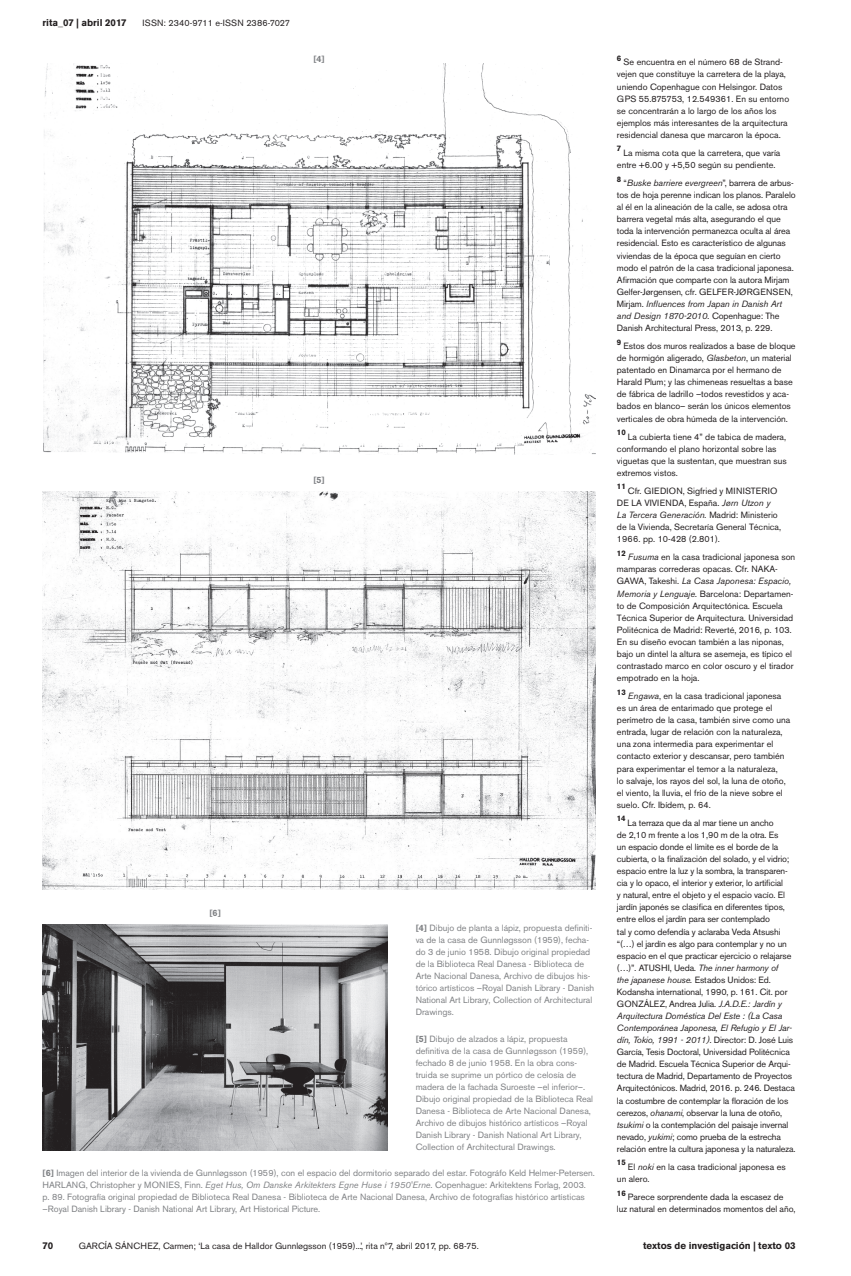
<style>
.page{position:relative;width:851px;height:1276px;background:#fff}
.page>*{position:absolute;margin:0;border:0;box-sizing:border-box;transform-origin:0 0}
.t1{font:700 9.75px "Akzidenz Grotesk BE";color:#231f20}
.t2{font:9px/12px "Akzidenz Grotesk BE";letter-spacing:-.005em;color:#231f20}
.t3{font:9px/12px "Akzidenz Grotesk BE";color:#808285}
.t4{font:9px "Akzidenz Grotesk BE";letter-spacing:.02em;color:#231f20}
.t5{font:700 9px "Akzidenz Grotesk BE";color:#808285}
.t6{font:700 7.8px "Akzidenz Grotesk BE";color:#231f20}
.s1{font-weight:700}
.s2{font-style:italic}
</style>
<div class="page">
<img style="left:43px;top:491px;width:552px;height:398px">
<img style="left:43px;top:63px;width:552px;height:392px">
<img style="left:43px;top:924px;width:345px;height:226px">
<p class="t1" style="left:43px;top:17px;width:86px">rita_07 | abril 2017</p>
<p class="t4" style="left:142px;top:17px;width:149px">ISSN: 2340-9711 e-ISSN 2386-7027</p>
<p class="t5" style="left:313px;top:54px;width:13px">[4]</p>
<p class="t5" style="left:313px;top:475px;width:13px">[5]</p>
<p class="t5" style="left:209px;top:908px;width:13px">[6]</p>
<p class="t3" style="left:415px;top:922px;width:180px"><span class="s1">[4]</span> Dibujo de planta a lápiz, propuesta definiti&shy;va de la casa de Gunnløgsson (1959), fecha&shy;do 3 de junio 1958. Dibujo original propiedad de la Biblioteca Real Danesa - Biblioteca de Arte Nacional Danesa, Archivo de dibujos his&shy;tórico artísticos –Royal Danish Library - Danish National Art Library, Collection of Architectural Drawings.</p>
<p class="t3" style="left:415px;top:1033px;width:179px"><span class="s1">[5]</span> Dibujo de alzados a lápiz, propuesta definitiva de la casa de Gunnløgsson (1959), fechado 8 de junio 1958. En la obra cons&shy;truida se suprime un pórtico de celosía de madera de la fachada Suroeste –el inferior–.<br>Dibujo original propiedad de la Biblioteca Real Danesa - Biblioteca de Arte Nacional Danesa, Archivo de dibujos histórico artísticos –Royal Danish Library - Danish National Art Library, Collection of Architectural Drawings.</p>
<p class="t3" style="left:43px;top:1167px;width:554px"><span class="s1">[6]</span> Imagen del interior de la vivienda de Gunnløgsson (1959), con el espacio del dormitorio separado del estar. Fotográfo Keld Helmer-Petersen.<br>HARLANG, Christopher y MONIES, Finn. <span class="s2">Eget Hus, Om Danske Arkitekters Egne Huse i 1950'Erne</span>. Copenhague: Arkitektens Forlag, 2003. p. 89. Fotografía original propiedad de Biblioteca Real Danesa - Biblioteca de Arte Nacional Danesa, Archivo de fotografías histórico artísticas –Royal Danish Library - Danish National Art Library, Art Historical Picture.</p>
<p class="t1" style="left:43px;top:1240px;width:12px">70</p>
<p class="t2" style="left:79px;top:1239px;width:401px">GARCÍA SÁNCHEZ, Carmen; ‘La casa de Halldor Gunnløgsson (1959)...’, rita nº7, abril 2017, pp. 68-75.</p>
<p class="t6" style="left:617px;top:54px;width:6px">6</p>
<p class="t2" style="left:617px;top:56px;width:174px;text-indent:7px">Se encuentra en el número 68 de Strand&shy;vejen que constituye la carretera de la playa, uniendo Copenhague con Helsingor. Datos GPS 55.875753, 12.549361. En su entorno se concentrarán a lo largo de los años los ejemplos más interesantes de la arquitectura residencial danesa que marcaron la época.</p>
<p class="t6" style="left:617px;top:144px;width:6px">7</p>
<p class="t2" style="left:617px;top:147px;width:165px;text-indent:7px">La misma cota que la carretera, que varía entre +6.00 y +5,50 según su pendiente.</p>
<p class="t6" style="left:617px;top:174px;width:6px">8</p>
<p class="t2" style="left:617px;top:177px;width:180px;text-indent:6px">“<span class="s2">Buske barriere evergreen</span>”, barrera de arbus&shy;tos de hoja perenne indican los planos. Paralelo al él en la alineación de la calle, se adosa otra barrera vegetal más alta, asegurando el que toda la intervención permanezca oculta al área residencial. Esto es característico de algunas viviendas de la época que seguían en cierto modo el patrón de la casa tradicional japonesa.<br>Afirmación que comparte con la autora Mirjam Gelfer-Jørgensen, cfr. GELFER-JØRGENSEN, Mirjam. <span class="s2">Influences from Japan in Danish Art and Design 1870-2010.</span> Copenhague: The Danish Architectural Press, 2013, p. 229.</p>
<p class="t6" style="left:617px;top:337px;width:6px">9</p>
<p class="t2" style="left:617px;top:340px;width:180px;text-indent:6px">Estos dos muros realizados a base de bloque de hormigón aligerado, <span class="s2">Glasbeton</span>, un material patentado en Dinamarca por el hermano de Harald Plum; y las chimeneas resueltas a base de fábrica de ladrillo –todos revestidos y aca&shy;bados en blanco– serán los únicos elementos verticales de obra húmeda de la intervención.</p>
<p class="t6" style="left:617px;top:428px;width:10px">10</p>
<p class="t2" style="left:617px;top:430px;width:171px;text-indent:11px">La cubierta tiene 4” de tabica de madera, conformando el plano horizontal sobre las viguetas que la sustentan, que muestran sus extremos vistos.</p>
<p class="t6" style="left:617px;top:482px;width:10px">11</p>
<p class="t2" style="left:617px;top:485px;width:123px;text-indent:11px">Cfr. GIEDION, Sigfried y Ministerio de la Vivienda</p>
<p class="t2" style="left:617px;top:497px;width:166px;text-indent:67px">, España. <span class="s2">Jørn Utzon y La Tercera Generación.</span> Madrid: Ministerio de la Vivienda, Secretaría General Técnica, 1966. pp. 10-428 (2.801).</p>
<p class="t6" style="left:617px;top:548px;width:10px">12</p>
<p class="t2" style="left:617px;top:551px;width:180px;text-indent:11px"><span class="s2">Fusuma</span> en la casa tradicional japonesa son mamparas correderas opacas. Cfr. NAKA-GAWA, Takeshi. <span class="s2">La Casa Japonesa: Espacio, Memoria y Lenguaje.</span> Barcelona: Departamen&shy;to de Composición Arquitectónica. Escuela Técnica Superior de Arquitectura. Universidad Politécnica de Madrid: Reverté, 2016, p. 103<span class="s2">.<br></span>En su diseño evocan también a las niponas, bajo un dintel la altura se asemeja, es típico el contrastado marco en color oscuro y el tirador empotrado en la hoja.</p>
<p class="t6" style="left:617px;top:687px;width:10px">13</p>
<p class="t2" style="left:617px;top:690px;width:175px;text-indent:11px"><span class="s2">Engawa</span>, en la casa tradicional japonesa es un área de entarimado que protege el perímetro de la casa, también sirve como una entrada, lugar de relación con la naturaleza, una zona intermedia para experimentar el contacto exterior y descansar, pero también para experimentar el temor a la naturaleza,<br>lo salvaje, los rayos del sol, la luna de otoño, el viento, la lluvia, el frío de la nieve sobre el suelo. Cfr. Ibídem, p. 64.</p>
<p class="t6" style="left:617px;top:814px;width:10px">14</p>
<p class="t2" style="left:617px;top:816px;width:180px;text-indent:11px">La terraza que da al mar tiene un ancho<br>de 2,10 m frente a los 1,90 m de la otra. Es<br>un espacio donde el límite es el borde de la cubierta, o la finalización del solado, y el vidrio; espacio entre la luz y la sombra, la transparen&shy;cia y lo opaco, el interior y exterior, lo artificial<br>y natural, entre el objeto y el espacio vacío. El jardín japonés se clasifica en diferentes tipos, entre ellos el jardín para ser contemplado<br>tal y como defendía y aclaraba Veda Atsushi “(…) el jardín es algo para contemplar y no un espacio en el que practicar ejercicio o relajarse (…)”<span class="s2">.</span> ATUSHI, Ueda<span class="s2">. The inner harmony of<br>the japanese house.</span> Estados Unidos: Ed.<br>Kodansha international, 1990, p. 161. Cit. por GONZÁLEZ, Andrea Julia. <span class="s2">J.A.D.E.: Jardín y Arquitectura Doméstica Del Este : (La Casa Contemporánea Japonesa, El Refugio y El Jar&shy;dín, Tokio, 1991 - 2011).</span> Director: D. José Luis García, Tesis Doctoral, Universidad Politécnica de Madrid. Escuela Técnica Superior de Arqui&shy;tectura de Madrid, Departamento de Proyectos Arquitectónicos. Madrid, 2016. p. 246. Destaca la costumbre de contemplar la floración de los cerezos, <span class="s2">ohanami</span>, observar la luna de otoño, <span class="s2">tsukimi</span> o la contemplación del paisaje invernal nevado, <span class="s2">yukimi</span>; como prueba de la estrecha relación entre la cultura japonesa y la naturaleza.</p>
<p class="t6" style="left:617px;top:1158px;width:10px">15</p>
<p class="t2" style="left:617px;top:1160px;width:170px;text-indent:11px">El <span class="s2">noki</span> en la casa tradicional japonesa es un alero.</p>
<p class="t6" style="left:617px;top:1188px;width:10px">16</p>
<p class="t2" style="left:617px;top:1191px;width:180px;text-align:center">Parece sorprendente dada la escasez de<br>luz natural en determinados momentos del año,</p>
<p class="t1" style="left:643px;top:1240px;width:154px">textos de investigación | texto 03</p>
</div>
